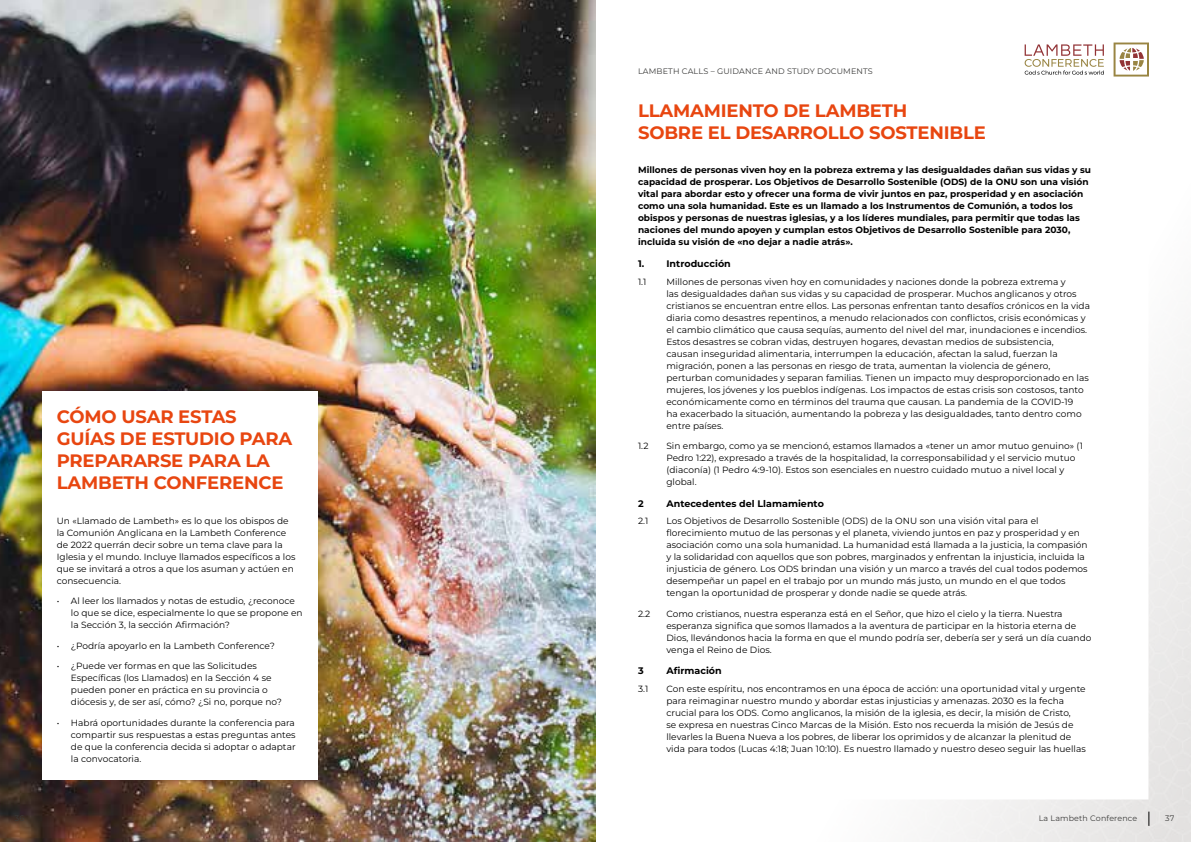
<style>
.page{position:relative;width:1191px;height:842px;background:#fff}
.page>*{position:absolute;margin:0;border:0;box-sizing:border-box;transform-origin:0 0}
.t1{font:700 18px/22px "Montserrat";letter-spacing:-.01em;color:#e84610}
.t2{font:700 9.5px "Montserrat";letter-spacing:.005em;color:#000}
.t3{font:9px/12px "Montserrat";letter-spacing:.005em;color:#000}
.t4{font:700 9px/12px "Montserrat";letter-spacing:.005em;color:#000}
.t5{font:8px "Montserrat";letter-spacing:.02em;color:#3c3c3b}
.t6{font:7.9px "Montserrat";letter-spacing:.02em;color:#3c3c3b}
</style>
<div class="page">
<img style="left:595px;top:0;width:596px;height:842px">
<img style="left:0;top:0;width:595px;height:842px">
<div style="left:43px;top:391px;width:274px;height:389px;background:#fff"></div>
<svg style="left:1024px;top:44px;width:80px;height:31px"></svg>
<svg style="left:1113px;top:43px;width:36px;height:34px"></svg>
<svg style="left:1148px;top:812px;width:1px;height:14px"></svg>
<h1 class="t1" style="left:57px;top:405px;width:237px">CÓMO USAR ESTAS<br>GUÍAS DE ESTUDIO PARA<br>PREPARARSE PARA LA<br>LAMBETH CONFERENCE</h1>
<p class="t3" style="left:57px;top:514px;width:240px">Un «Llamado de Lambeth» es lo que los obispos de la Comunión Anglicana en la Lambeth Conference de 2022 querrán decir sobre un tema clave para la Iglesia y el mundo. Incluye llamados específicos a los que se invitará a otros a que los asuman y actúen en consecuencia.</p>
<p class="t3" style="left:71px;top:595px;width:233px;text-indent:-14px">• Al leer los llamados y notas de estudio, ¿reconoce lo que se dice, especialmente lo que se propone en la Sección 3, la sección Afirmación?</p>
<p class="t3" style="left:57px;top:639px;width:220px">• ¿Podría apoyarlo en la Lambeth Conference?</p>
<p class="t3" style="left:71px;top:660px;width:212px;text-indent:-14px">• ¿Puede ver formas en que las Solicitudes Específicas (los Llamados) en la Sección 4 se pueden poner en práctica en su provincia o diócesis y, de ser así, cómo? ¿Si no, porque no?</p>
<p class="t3" style="left:71px;top:716px;width:226px;text-align:justify;text-indent:-14px">• Habrá oportunidades durante la conferencia para compartir sus respuestas a estas preguntas antes de que la conferencia decida si adoptar o adaptar la convocatoria.</p>
<p class="t5" style="left:638px;top:65px;width:236px">LAMBETH CALLS – GUIDANCE AND STUDY DOCUMENTS</p>
<h1 class="t1" style="left:638px;top:99px;width:349px">LLAMAMIENTO DE LAMBETH<br>SOBRE EL DESARROLLO SOSTENIBLE</h1>
<p class="t4" style="left:638px;top:164px;width:454px">Millones de personas viven hoy en la pobreza extrema y las desigualdades dañan sus vidas y su capacidad de prosperar. Los Objetivos de Desarrollo Sostenible (ODS) de la ONU son una visión vital para abordar esto y ofrecer una forma de vivir juntos en paz, prosperidad y en asociación como una sola humanidad. Este es un llamado a los Instrumentos de Comunión, a todos los obispos y personas de nuestras iglesias, y a los líderes mundiales, para permitir que todas las naciones del mundo apoyen y cumplan estos Objetivos de Desarrollo Sostenible para 2030, incluida su visión de «no dejar a nadie atrás».</p>
<p class="t2" style="left:638px;top:257px;width:94px">1. Introducción</p>
<p class="t3" style="left:638px;top:275px;width:10px">1.1</p>
<p class="t3" style="left:666px;top:275px;width:425px">Millones de personas viven hoy en comunidades y naciones donde la pobreza extrema y<br>las desigualdades dañan sus vidas y su capacidad de prosperar. Muchos anglicanos y otros cristianos se encuentran entre ellos. Las personas enfrentan tanto desafíos crónicos en la vida diaria como desastres repentinos, a menudo relacionados con conflictos, crisis económicas y el cambio climático que causa sequías, aumento del nivel del mar, inundaciones e incendios.<br>Estos desastres se cobran vidas, destruyen hogares, devastan medios de subsistencia,<br>causan inseguridad alimentaria, interrumpen la educación, afectan la salud, fuerzan la migración, ponen a las personas en riesgo de trata, aumentan la violencia de género, perturban comunidades y separan familias. Tienen un impacto muy desproporcionado en las mujeres, los jóvenes y los pueblos indígenas. Los impactos de estas crisis son costosos, tanto económicamente como en términos del trauma que causan. La pandemia de la COVID-19<br>ha exacerbado la situación, aumentando la pobreza y las desigualdades, tanto dentro como entre países.</p>
<p class="t3" style="left:638px;top:440px;width:12px">1.2</p>
<p class="t3" style="left:666px;top:440px;width:418px">Sin embargo, como ya se mencionó, estamos llamados a «tener un amor mutuo genuino» (1<br>Pedro 1:22), expresado a través de la hospitalidad, la corresponsabilidad y el servicio mutuo (diaconía) (1 Pedro 4:9-10). Estos son esenciales en nuestro cuidado mutuo a nivel local y global.</p>
<p class="t2" style="left:638px;top:497px;width:7px">2</p>
<p class="t2" style="left:666px;top:497px;width:159px">Antecedentes del Llamamiento</p>
<p class="t3" style="left:638px;top:515px;width:12px">2.1</p>
<p class="t3" style="left:666px;top:515px;width:423px">Los Objetivos de Desarrollo Sostenible (ODS) de la ONU son una visión vital para el florecimiento mutuo de las personas y el planeta, viviendo juntos en paz y prosperidad y en asociación como una sola humanidad. La humanidad está llamada a la justicia, la compasión y la solidaridad con aquellos que son pobres, marginados y enfrentan la injusticia, incluida la injusticia de género. Los ODS brindan una visión y un marco a través del cual todos podemos desempeñar un papel en el trabajo por un mundo más justo, un mundo en el que todos tengan la oportunidad de prosperar y donde nadie se quede atrás.</p>
<p class="t3" style="left:638px;top:607px;width:14px">2.2</p>
<p class="t3" style="left:666px;top:607px;width:427px">Como cristianos, nuestra esperanza está en el Señor, que hizo el cielo y la tierra. Nuestra esperanza significa que somos llamados a la aventura de participar en la historia eterna de Dios, llevándonos hacia la forma en que el mundo podría ser, debería ser y será un día cuando venga el Reino de Dios.</p>
<p class="t2" style="left:638px;top:664px;width:7px">3</p>
<p class="t2" style="left:666px;top:664px;width:57px">Afirmación</p>
<p class="t3" style="left:638px;top:682px;width:12px">3.1</p>
<p class="t3" style="left:666px;top:682px;width:421px">Con este espíritu, nos encontramos en una época de acción: una oportunidad vital y urgente para reimaginar nuestro mundo y abordar estas injusticias y amenazas. 2030 es la fecha crucial para los ODS. Como anglicanos, la misión de la iglesia, es decir, la misión de Cristo,<br>se expresa en nuestras Cinco Marcas de la Misión. Esto nos recuerda la misión de Jesús de llevarles la Buena Nueva a los pobres, de liberar los oprimidos y de alcanzar la plenitud de vida para todos (Lucas 4:18; Juan 10:10). Es nuestro llamado y nuestro deseo seguir las huellas</p>
<p class="t6" style="left:1038px;top:813px;width:100px">La Lambeth Conference</p>
<p class="t6" style="left:1165px;top:813px;width:11px">37</p>
</div>
